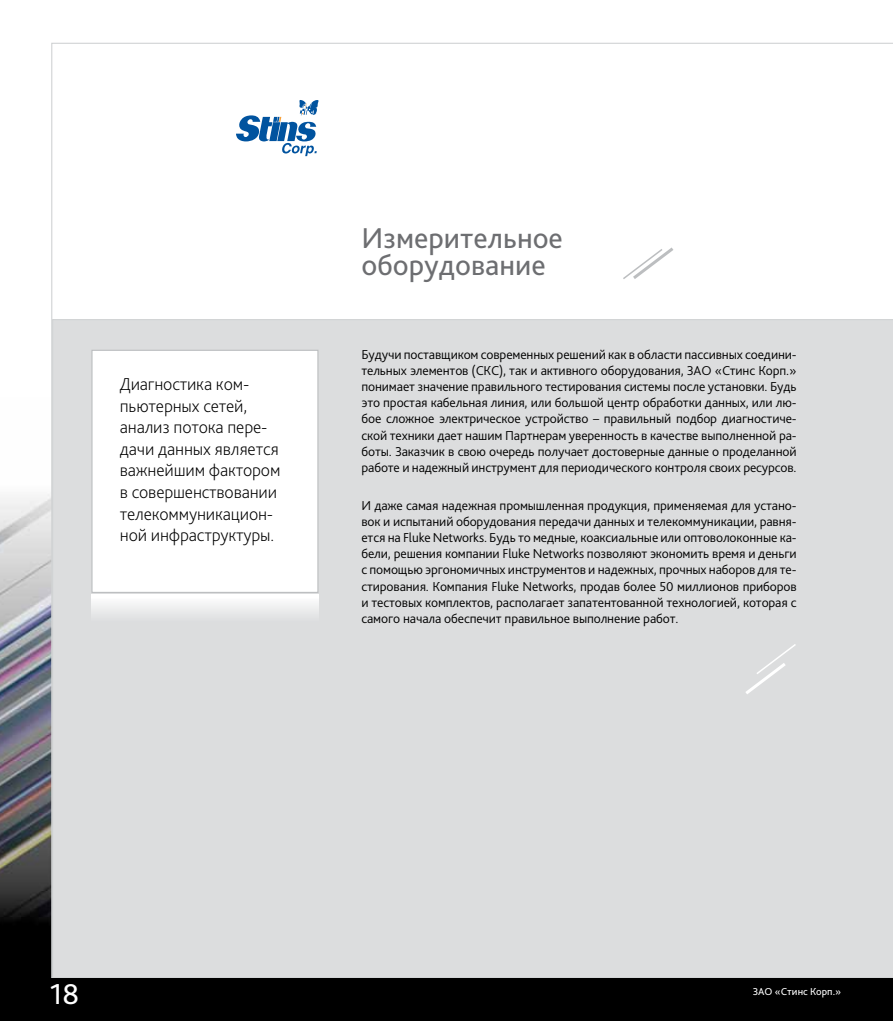
<style>
.page{position:relative;width:893px;height:1021px;background:#fff}
.page>*{position:absolute;margin:0;border:0;box-sizing:border-box;transform-origin:0 0}
.t1{font:30px/27px "Bliss Pro";color:#6d6e71}
.t2{font:30px "Bliss Pro";color:#fff}
.t3{font:200 18px/21.6px "Bliss Pro";letter-spacing:-.01em;color:#000}
.t4{font:300 13.5px/16.2px "Bliss Pro";letter-spacing:-.01em;color:#000;text-align:justify}
.t5{font:10.5px "Bliss Pro";color:#fff}
</style>
<div class="page">
<img style="left:0;top:494px;width:51px;height:484px">
<div style="left:52px;top:319px;width:841px;height:659px;background:#dcddde"></div>
<svg style="left:236px;top:100px;width:83px;height:56px"></svg>
<div style="left:0;top:978px;width:893px;height:42px;background:#000"></div>
<svg style="left:623px;top:247px;width:51px;height:32px"></svg>
<div style="left:91px;top:350px;width:227px;height:243px;background:#fff;border:1px solid #bcbec0"></div>
<svg style="left:91px;top:594px;width:227px;height:37px"></svg>
<svg style="left:742px;top:642px;width:55px;height:55px;background:#dedfe0"></svg>
<h2 class="t3" style="left:120px;top:373px;width:162px">Диагностика ком&shy;пьютерных сетей, анализ потока пере&shy;дачи данных является важнейшим фактором в совершенствовании телекоммуникацион&shy;ной инфраструктуры.</h2>
<h1 class="t1" style="left:361px;top:224px;width:203px">Измерительное оборудование</h1>
<p class="t4" style="left:361px;top:346px;width:437px">Будучи поставщиком современных решений как в области пассивных соедини&shy;тельных элементов (СКС), так и активного оборудования, ЗАО «Стинс Корп.» понимает значение правильного тестирования системы после установки. Будь это простая кабельная линия, или большой центр обработки данных, или лю&shy;бое сложное электрическое устройство – правильный подбор диагностиче&shy;ской техники дает нашим Партнерам уверенность в качестве выполненной ра&shy;боты. Заказчик в свою очередь получает достоверные данные о проделанной работе и надежный инструмент для периодического контроля своих ресурсов.</p>
<p class="t4" style="left:361px;top:496px;width:437px">И даже самая надежная промышленная продукция, применяемая для устано&shy;вок и испытаний оборудования передачи данных и телекоммуникации, равня&shy;ется на Fluke Networks. Будь то медные, коаксиальные или оптоволоконные ка&shy;бели, решения компании Fluke Networks позволяют экономить время и деньги с помощью эргономичных инструментов и надежных, прочных наборов для те&shy;стирования. Компания Fluke Networks, продав более 50 миллионов приборов и тестовых комплектов, располагает запатентованной технологией, которая с самого начала обеспечит правильное выполнение работ.</p>
<h1 class="t2" style="left:50px;top:975px;width:31px">18</h1>
<p class="t5" style="left:753px;top:984px;width:90px">ЗАО «Стинс Корп.»</p>
</div>
